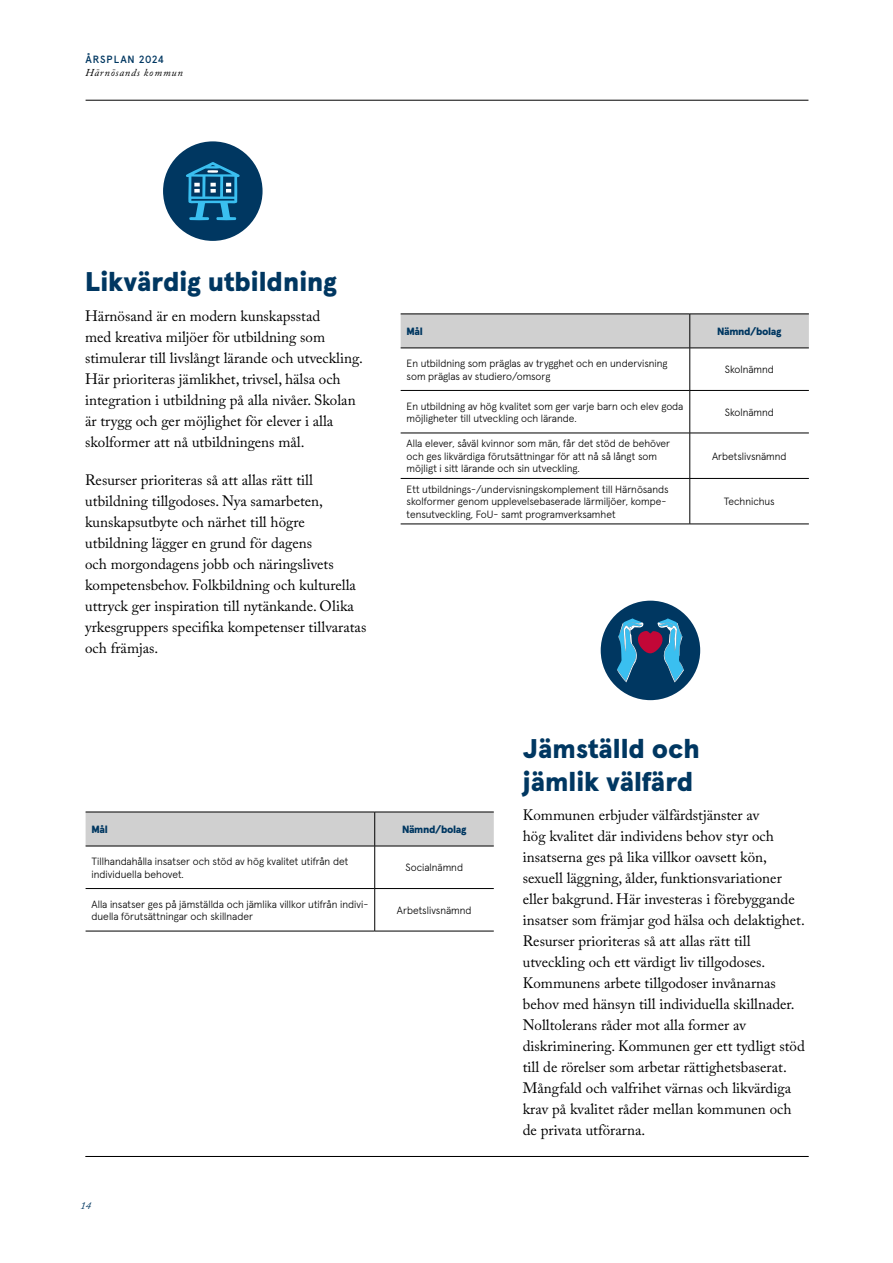
<style>
.page{position:relative;width:893px;height:1263px;background:#fff}
.page>*{position:absolute;margin:0;border:0;box-sizing:border-box;transform-origin:0 0}
.t1{font:900 27px/32.4px "Apercu";color:#003761}
.t2{font:15px/21px "Adobe Caslon Pro";color:#000}
.t3{font:300 10.5px/12.6px "Apercu";color:#000}
.t4{font:900 10.5px "Apercu";letter-spacing:-.035em;color:#003761}
.t5{font:italic 10.5px "Adobe Caslon Pro";letter-spacing:.07em;color:#000}
.t6{font:500 10.5px "Apercu";letter-spacing:.08em;color:#003761}
.t7{font:italic 10.5px "Adobe Caslon Pro";color:#003761}
</style>
<div class="page">
<hr style="left:86px;top:100px;width:722px;height:1px;background:#000">
<hr style="left:86px;top:1156px;width:722px;height:1px;background:#000">
<div style="left:401px;top:315px;width:408px;height:33px;background:#d0d0d0"></div>
<hr style="left:401px;top:314px;width:289px;height:1px;background:#000">
<hr style="left:690px;top:314px;width:119px;height:1px;background:#000">
<hr style="left:401px;top:348px;width:289px;height:1px;background:#000">
<hr style="left:690px;top:348px;width:119px;height:1px;background:#000">
<hr style="left:401px;top:390px;width:289px;height:1px;background:#000">
<hr style="left:690px;top:390px;width:119px;height:1px;background:#000">
<hr style="left:401px;top:433px;width:289px;height:1px;background:#000">
<hr style="left:690px;top:433px;width:119px;height:1px;background:#000">
<hr style="left:401px;top:478px;width:289px;height:1px;background:#000">
<hr style="left:690px;top:478px;width:119px;height:1px;background:#000">
<hr style="left:401px;top:524px;width:289px;height:1px;background:#000">
<hr style="left:690px;top:524px;width:119px;height:1px;background:#000">
<hr style="left:689px;top:314px;width:1px;height:34px;background:#000">
<hr style="left:689px;top:348px;width:1px;height:42px;background:#000">
<hr style="left:689px;top:391px;width:1px;height:42px;background:#000">
<hr style="left:689px;top:433px;width:1px;height:45px;background:#000">
<hr style="left:689px;top:479px;width:1px;height:45px;background:#000">
<div style="left:86px;top:813px;width:408px;height:33px;background:#d0d0d0"></div>
<hr style="left:86px;top:812px;width:289px;height:1px;background:#000">
<hr style="left:375px;top:812px;width:119px;height:1px;background:#000">
<hr style="left:86px;top:846px;width:289px;height:1px;background:#000">
<hr style="left:375px;top:846px;width:119px;height:1px;background:#000">
<hr style="left:86px;top:888px;width:289px;height:1px;background:#000">
<hr style="left:375px;top:888px;width:119px;height:1px;background:#000">
<hr style="left:86px;top:931px;width:289px;height:1px;background:#000">
<hr style="left:375px;top:931px;width:119px;height:1px;background:#000">
<hr style="left:374px;top:812px;width:1px;height:34px;background:#000">
<hr style="left:374px;top:846px;width:1px;height:42px;background:#000">
<hr style="left:374px;top:889px;width:1px;height:42px;background:#000">
<div style="left:163px;top:141px;width:100px;height:100px;background:#003761;border-radius:50%"></div>
<svg style="left:186px;top:162px;width:54px;height:58px"></svg>
<div style="left:601px;top:601px;width:99px;height:99px;background:#003761;border-radius:50%"></div>
<svg style="left:617px;top:618px;width:67px;height:64px"></svg>
<p class="t6" style="left:86px;top:51px;width:80px">ÅRSPLAN 2024</p>
<p class="t5" style="left:86px;top:67px;width:99px">Härnösands kommun</p>
<h1 class="t1" style="left:85px;top:263px;width:253px">Likvärdig utbildning</h1>
<p class="t2" style="left:85px;top:305px;width:279px">Härnösand är en modern kunskapsstad<br>med kreativa miljöer för utbildning som stimulerar till livslångt lärande och utveckling.<br>Här prioriteras jämlikhet, trivsel, hälsa och integration i utbildning på alla nivåer. Skolan är trygg och ger möjlighet för elever i alla skolformer att nå utbildningens mål.</p>
<p class="t2" style="left:85px;top:469px;width:283px">Resurser prioriteras så att allas rätt till utbildning tillgodoses. Nya samarbeten, kunskapsutbyte och närhet till högre utbildning lägger en grund för dagens<br>och morgondagens jobb och näringslivets kompetensbehov. Folkbildning och kulturella uttryck ger inspiration till nytänkande. Olika yrkesgruppers specifika kompetenser tillvaratas och främjas.</p>
<p class="t4" style="left:407px;top:323px;width:18px">Mål</p>
<p class="t4" style="left:717px;top:323px;width:66px">Nämnd/bolag</p>
<p class="t3" style="left:407px;top:356px;width:262px">En utbildning som präglas av trygghet och en undervisning som präglas av studiero/omsorg</p>
<p class="t3" style="left:725px;top:362px;width:51px">Skolnämnd</p>
<p class="t3" style="left:407px;top:399px;width:278px">En utbildning av hög kvalitet som ger varje barn och elev goda möjligheter till utveckling och lärande.</p>
<p class="t3" style="left:725px;top:405px;width:51px">Skolnämnd</p>
<p class="t3" style="left:407px;top:436px;width:265px">Alla elever, såväl kvinnor som män, får det stöd de behöver och ges likvärdiga förutsättningar för att nå så långt som möjligt i sitt lärande och sin utveckling.</p>
<p class="t3" style="left:712px;top:449px;width:76px">Arbetslivsnämnd</p>
<p class="t3" style="left:407px;top:482px;width:263px">Ett utbildnings-/undervisningskomplement till Härnösands skolformer genom upplevelsebaserade lärmiljöer, kompe&shy;tensutveckling, FoU- samt programverksamhet</p>
<p class="t3" style="left:724px;top:494px;width:52px">Technichus</p>
<p class="t4" style="left:92px;top:821px;width:18px">Mål</p>
<p class="t4" style="left:402px;top:821px;width:66px">Nämnd/bolag</p>
<p class="t3" style="left:92px;top:854px;width:258px">Tillhandahålla insatser och stöd av hög kvalitet utifrån det individuella behovet.</p>
<p class="t3" style="left:405px;top:860px;width:59px">Socialnämnd</p>
<p class="t3" style="left:92px;top:897px;width:278px">Alla insatser ges på jämställda och jämlika villkor utifrån indivi&shy;duella förutsättningar och skillnader</p>
<p class="t3" style="left:397px;top:903px;width:76px">Arbetslivsnämnd</p>
<p class="t7" style="left:81px;top:1199px;width:12px">14</p>
<h1 class="t1" style="left:523px;top:731px;width:179px">Jämställd och jämlik välfärd</h1>
<p class="t2" style="left:523px;top:805px;width:284px">Kommunen erbjuder välfärdstjänster av<br>hög kvalitet där individens behov styr och insatserna ges på lika villkor oavsett kön, sexuell läggning, ålder, funktionsvariationer eller bakgrund. Här investeras i förebyggande insatser som främjar god hälsa och delaktighet.<br>Resurser prioriteras så att allas rätt till utveckling och ett värdigt liv tillgodoses.<br>Kommunens arbete tillgodoser invånarnas behov med hänsyn till individuella skillnader.<br>Nolltolerans råder mot alla former av diskriminering. Kommunen ger ett tydligt stöd till de rörelser som arbetar rättighetsbaserat.<br>Mångfald och valfrihet värnas och likvärdiga krav på kvalitet råder mellan kommunen och de privata utförarna.</p>
</div>
